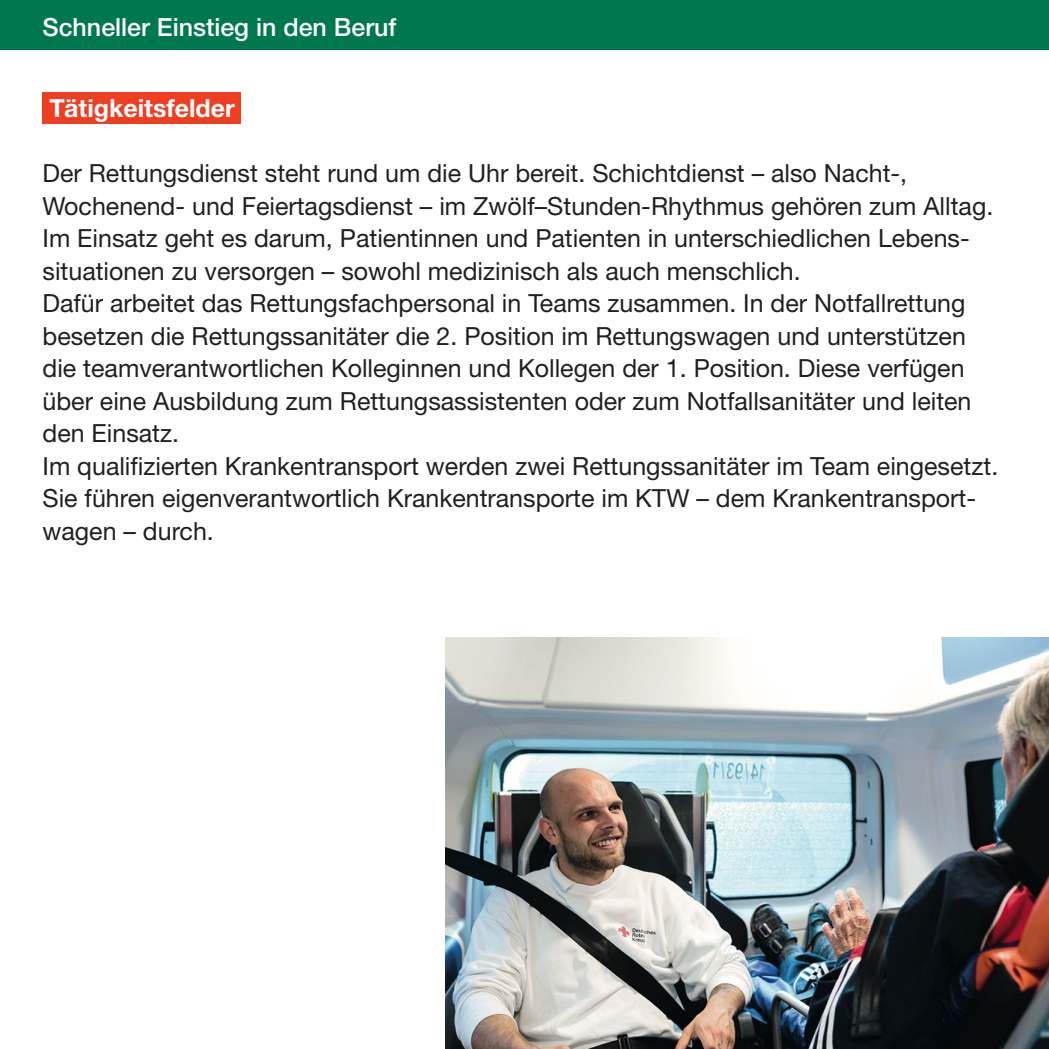
<style>
.page{position:relative;width:1049px;height:1049px;background:#fff}
.page>*{position:absolute;margin:0;border:0;box-sizing:border-box;transform-origin:0 0}
.t1{font:25px/32.5px "Helvetica Neue LT Std";color:#231f20}
.t2{font:500 25px "Helvetica Neue LT Std";color:#fff}
.t3{font:700 25px "Helvetica Neue LT Std";color:#fff}
</style>
<div class="page">
<div style="left:43px;top:92px;width:198px;height:32px;background:#ef3e22"></div>
<div style="left:0;top:0;width:1049px;height:50px;background:#00784f"></div>
<img style="left:446px;top:638px;width:603px;height:411px">
<p class="t2" style="left:43px;top:18px;width:355px">Schneller Einstieg in den Beruf</p>
<p class="t3" style="left:50px;top:99px;width:187px">Tätigkeitsfelder</p>
<p class="t1" style="left:43px;top:159px;width:957px">Der Rettungsdienst steht rund um die Uhr bereit. Schichtdienst – also Nacht-, Wochenend- und Feiertagsdienst – im Zwölf–Stunden-Rhythmus gehören zum Alltag.<br>Im Einsatz geht es darum, Patientinnen und Patienten in unterschiedlichen Lebens&shy;situationen zu versorgen – sowohl medizinisch als auch menschlich.<br>Dafür arbeitet das Rettungsfachpersonal in Teams zusammen. In der Notfallrettung besetzen die Rettungssanitäter die 2. Position im Rettungswagen und unterstützen die teamverantwortlichen Kolleginnen und Kollegen der 1. Position. Diese verfügen über eine Ausbildung zum Rettungsassistenten oder zum Notfallsanitäter und leiten den Einsatz.<br>Im qualifizierten Krankentransport werden zwei Rettungssanitäter im Team eingesetzt.<br>Sie führen eigenverantwortlich Krankentransporte im KTW – dem Krankentransport&shy;wagen – durch.</p>
</div>
